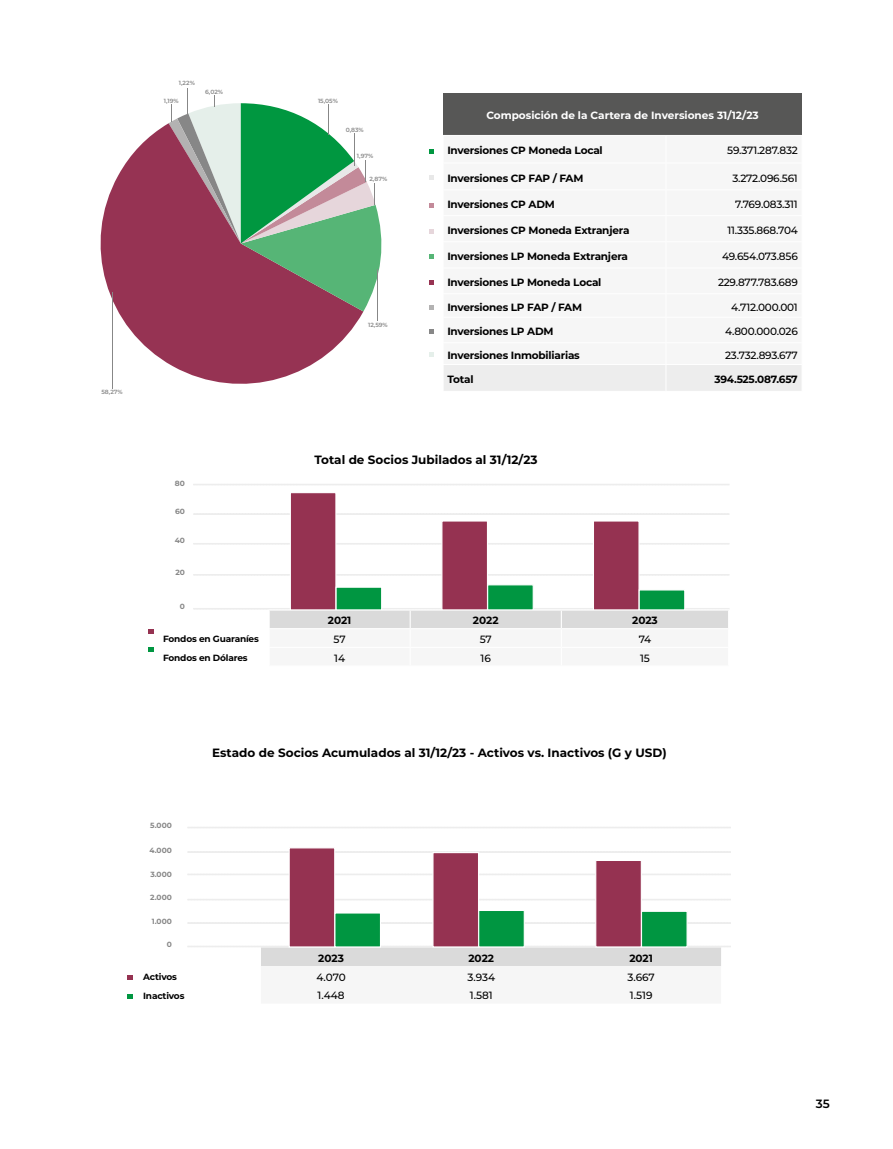
<style>
.page{position:relative;width:893px;height:1149px;background:#fff}
.page>*{position:absolute;margin:0;border:0;box-sizing:border-box;transform-origin:0 0}
.t1{font:700 12px "Montserrat";color:#000}
.t2{font:600 12px "Montserrat";color:#000}
.t3{font:700 10.5px "Montserrat";letter-spacing:-.02em;color:#000}
.t4{font:500 10.5px "Montserrat";letter-spacing:-.02em;color:#000}
.t5{font:700 10.5px "Montserrat";color:#fff}
.t6{font:700 9px "Montserrat";letter-spacing:-.02em;color:#000}
.t7{font:700 7.5px "Montserrat";color:#878787}
.t8{font:600 6px "Montserrat";color:#878787}
</style>
<div class="page">
<div style="left:443px;top:93px;width:359px;height:42px;background:#575756"></div>
<div style="left:444px;top:365px;width:358px;height:26px;background:#ededed"></div>
<svg style="left:187px;top:827px;width:544px;height:1px"></svg>
<svg style="left:188px;top:851px;width:543px;height:1px"></svg>
<svg style="left:187px;top:899px;width:544px;height:1px"></svg>
<svg style="left:187px;top:874px;width:544px;height:1px"></svg>
<svg style="left:188px;top:922px;width:543px;height:1px"></svg>
<svg style="left:187px;top:946px;width:544px;height:20px"></svg>
<svg style="left:127px;top:975px;width:5px;height:4px"></svg>
<svg style="left:127px;top:994px;width:5px;height:4px"></svg>
<svg style="left:193px;top:484px;width:536px;height:1px"></svg>
<svg style="left:193px;top:513px;width:536px;height:2px"></svg>
<svg style="left:193px;top:543px;width:536px;height:1px"></svg>
<svg style="left:193px;top:574px;width:536px;height:1px"></svg>
<div style="left:290px;top:492px;width:46px;height:118px;background:#953251;border:1px solid #fff"></div>
<div style="left:289px;top:847px;width:46px;height:100px;background:#953251;border:1px solid #fff"></div>
<div style="left:432px;top:851px;width:47px;height:96px;background:#953251;border:1px solid #fff"></div>
<div style="left:595px;top:859px;width:47px;height:88px;background:#953251;border:1px solid #fff"></div>
<div style="left:441px;top:520px;width:47px;height:90px;background:#953251;border:1px solid #fff"></div>
<div style="left:593px;top:520px;width:47px;height:90px;background:#953251;border:1px solid #fff"></div>
<div style="left:336px;top:586px;width:46px;height:24px;background:#009641;border:1px solid #fff"></div>
<div style="left:334px;top:912px;width:47px;height:35px;background:#009641;border:1px solid #fff"></div>
<div style="left:478px;top:909px;width:47px;height:38px;background:#009641;border:1px solid #fff"></div>
<div style="left:641px;top:910px;width:47px;height:37px;background:#009641;border:1px solid #fff"></div>
<div style="left:487px;top:584px;width:47px;height:26px;background:#009641;border:1px solid #fff"></div>
<div style="left:639px;top:589px;width:46px;height:21px;background:#009641;border:1px solid #fff"></div>
<svg style="left:193px;top:607px;width:536px;height:21px"></svg>
<svg style="left:149px;top:629px;width:5px;height:5px"></svg>
<svg style="left:149px;top:647px;width:5px;height:5px"></svg>
<svg style="left:100px;top:123px;width:263px;height:261px;fill:#963353"></svg>
<svg style="left:429px;top:281px;width:4px;height:4px"></svg>
<svg style="left:429px;top:305px;width:4px;height:4px"></svg>
<svg style="left:429px;top:330px;width:4px;height:4px"></svg>
<svg style="left:429px;top:352px;width:4px;height:4px"></svg>
<svg style="left:429px;top:229px;width:4px;height:4px"></svg>
<svg style="left:429px;top:203px;width:4px;height:4px"></svg>
<svg style="left:429px;top:176px;width:4px;height:4px"></svg>
<svg style="left:429px;top:149px;width:4px;height:4px"></svg>
<svg style="left:429px;top:254px;width:4px;height:4px"></svg>
<hr style="left:187px;top:88px;width:1px;height:30px;background:#878787">
<svg style="left:169px;top:95px;width:213px;height:216px;background:#889986"></svg>
<hr style="left:377px;top:269px;width:1px;height:51px;background:#878787">
<hr style="left:112px;top:292px;width:1px;height:97px;background:#878787">
<p class="t8" style="left:101px;top:387px;width:23px">58,27%</p>
<p class="t8" style="left:179px;top:79px;width:18px">1,22%</p>
<p class="t8" style="left:164px;top:96px;width:16px">1,19%</p>
<p class="t8" style="left:205px;top:88px;width:19px">6,02%</p>
<p class="t7" style="left:175px;top:477px;width:12px">80</p>
<p class="t7" style="left:175px;top:505px;width:11px">60</p>
<p class="t7" style="left:175px;top:535px;width:12px">40</p>
<p class="t7" style="left:175px;top:567px;width:11px">20</p>
<p class="t7" style="left:180px;top:601px;width:7px">0</p>
<p class="t8" style="left:318px;top:96px;width:21px">15,05%</p>
<p class="t8" style="left:346px;top:126px;width:19px">0,83%</p>
<p class="t8" style="left:357px;top:152px;width:18px">1,97%</p>
<p class="t8" style="left:369px;top:174px;width:19px">2,87%</p>
<p class="t8" style="left:368px;top:321px;width:21px">12,59%</p>
<p class="t5" style="left:486px;top:108px;width:274px">Composición de la Cartera de Inversiones 31/12/23</p>
<p class="t3" style="left:447px;top:143px;width:157px">Inversiones CP Moneda Local</p>
<p class="t4" style="left:727px;top:143px;width:72px">59.371.287.832</p>
<p class="t3" style="left:447px;top:170px;width:138px">Inversiones CP FAP / FAM</p>
<p class="t4" style="left:732px;top:170px;width:67px">3.272.096.561</p>
<p class="t3" style="left:447px;top:196px;width:109px">Inversiones CP ADM</p>
<p class="t4" style="left:735px;top:197px;width:64px">7.769.083.311</p>
<p class="t3" style="left:447px;top:222px;width:184px">Inversiones CP Moneda Extranjera</p>
<p class="t4" style="left:727px;top:223px;width:72px">11.335.868.704</p>
<p class="t3" style="left:447px;top:248px;width:182px">Inversiones LP Moneda Extranjera</p>
<p class="t4" style="left:722px;top:249px;width:77px">49.654.073.856</p>
<p class="t3" style="left:447px;top:274px;width:156px">Inversiones LP Moneda Local</p>
<p class="t4" style="left:718px;top:275px;width:81px">229.877.783.689</p>
<p class="t3" style="left:447px;top:299px;width:136px">Inversiones LP FAP / FAM</p>
<p class="t4" style="left:731px;top:299px;width:68px">4.712.000.001</p>
<p class="t3" style="left:447px;top:324px;width:108px">Inversiones LP ADM</p>
<p class="t4" style="left:725px;top:324px;width:74px">4.800.000.026</p>
<p class="t3" style="left:447px;top:347px;width:134px">Inversiones Inmobiliarias</p>
<p class="t4" style="left:725px;top:347px;width:74px">23.732.893.677</p>
<p class="t3" style="left:447px;top:371px;width:28px">Total</p>
<p class="t3" style="left:714px;top:371px;width:85px">394.525.087.657</p>
<p class="t1" style="left:314px;top:451px;width:225px">Total de Socios Jubilados al 31/12/23</p>
<p class="t3" style="left:328px;top:613px;width:25px">2021</p>
<p class="t3" style="left:473px;top:613px;width:27px">2022</p>
<p class="t3" style="left:632px;top:613px;width:27px">2023</p>
<p class="t6" style="left:163px;top:632px;width:97px">Fondos en Guaraníes</p>
<p class="t4" style="left:334px;top:632px;width:14px">57</p>
<p class="t4" style="left:480px;top:632px;width:14px">57</p>
<p class="t4" style="left:639px;top:632px;width:14px">74</p>
<p class="t6" style="left:163px;top:651px;width:86px">Fondos en Dólares</p>
<p class="t4" style="left:334px;top:650px;width:12px">14</p>
<p class="t4" style="left:481px;top:650px;width:12px">16</p>
<p class="t4" style="left:640px;top:650px;width:11px">15</p>
<p class="t7" style="left:150px;top:819px;width:23px">5.000</p>
<p class="t7" style="left:149px;top:844px;width:24px">4.000</p>
<p class="t7" style="left:150px;top:868px;width:23px">3.000</p>
<p class="t7" style="left:150px;top:891px;width:23px">2.000</p>
<p class="t7" style="left:152px;top:915px;width:22px">1.000</p>
<p class="t7" style="left:167px;top:938px;width:7px">0</p>
<p class="t1" style="left:212px;top:743px;width:456px">Estado de Socios Acumulados al 31/12/23 - Activos vs. Inactivos (G y USD)</p>
<p class="t3" style="left:318px;top:950px;width:27px">2023</p>
<p class="t3" style="left:468px;top:950px;width:27px">2022</p>
<p class="t3" style="left:629px;top:950px;width:25px">2021</p>
<p class="t6" style="left:143px;top:969px;width:35px">Activos</p>
<p class="t4" style="left:316px;top:969px;width:31px">4.070</p>
<p class="t4" style="left:467px;top:969px;width:29px">3.934</p>
<p class="t4" style="left:627px;top:969px;width:29px">3.667</p>
<p class="t6" style="left:143px;top:988px;width:43px">Inactivos</p>
<p class="t4" style="left:318px;top:987px;width:29px">1.448</p>
<p class="t4" style="left:470px;top:987px;width:24px">1.581</p>
<p class="t4" style="left:630px;top:987px;width:24px">1.519</p>
<p class="t2" style="left:816px;top:1094px;width:15px">35</p>
</div>
